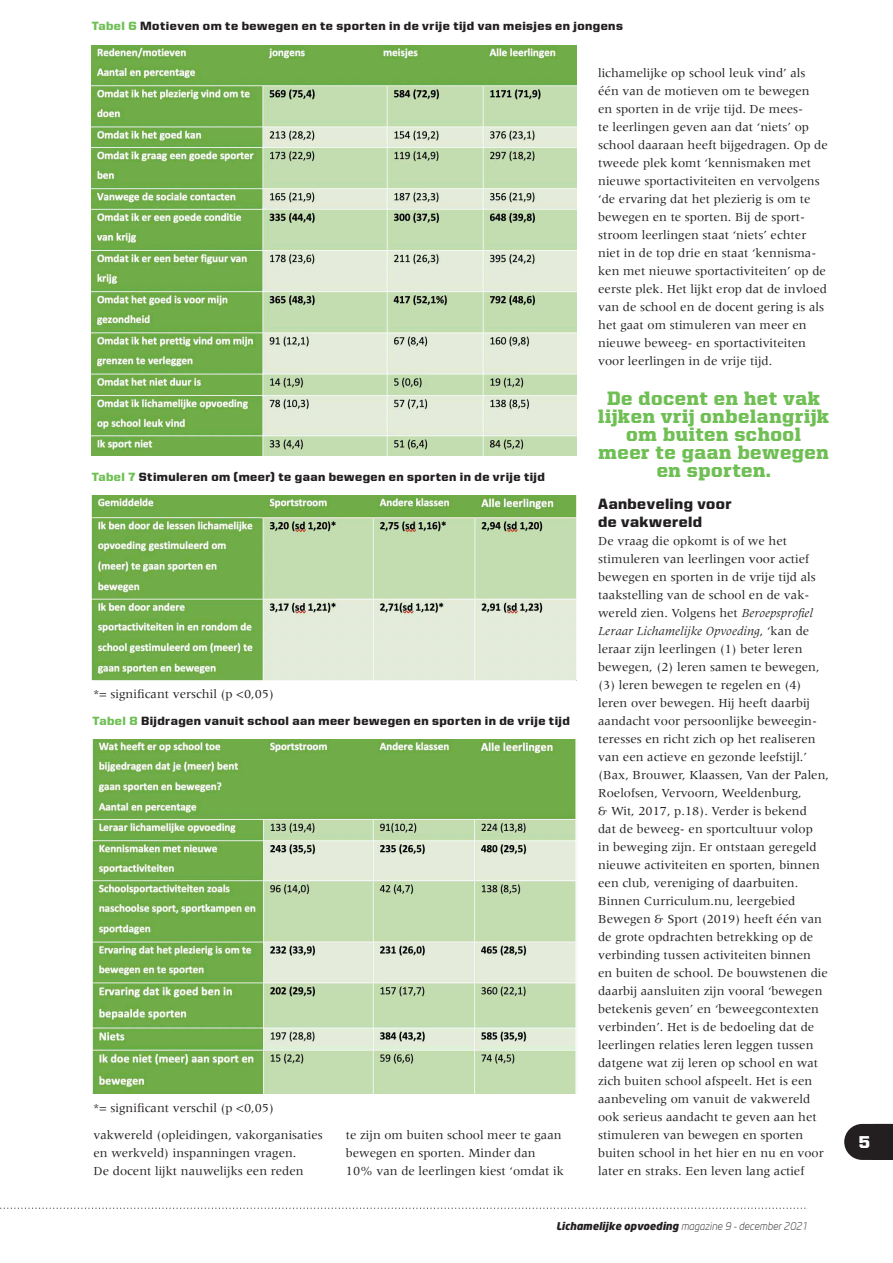
<style>
.page{position:relative;width:893px;height:1263px;background:#fff}
.page>*{position:absolute;margin:0;border:0;box-sizing:border-box;transform-origin:0 0}
.t1{font:900 19.5px/18px "United Serif Reg";letter-spacing:.03em;color:#6fbf54;text-align:center}
.t2{font:900 17.25px "United Sans Reg";color:#fff}
.t3{font:900 15px/18px "United Sans Reg";letter-spacing:.025em;color:#231f20}
.t4{font:12.75px/18px "Meridien LT Std";color:#231f20}
.t5{font:900 12px "United Sans Reg";letter-spacing:.035em;color:#231f20}
.t6{font:italic 300 10.5px "Neo Sans";color:#231f20}
.s1{color:#6fbf54}
.s2{font-style:italic}
.s3{font-weight:900}
</style>
<div class="page">
<img style="left:92px;top:45px;width:485px;height:410px">
<img style="left:92px;top:496px;width:485px;height:185px">
<img style="left:93px;top:739px;width:483px;height:355px">
<svg style="left:844px;top:1124px;width:49px;height:36px;background:#353132"></svg>
<svg style="left:0;top:1207px;width:808px;height:2px"></svg>
<p class="t5" style="left:92px;top:20px;width:533px"><span class="s1">Tabel 6</span> Motieven om te bewegen en te sporten in de vrije tijd van meisjes en jongens</p>
<p class="t5" style="left:92px;top:470px;width:455px"><span class="s1">Tabel 7</span> Stimuleren om (meer) te gaan bewegen en sporten in de vrije tijd</p>
<p class="t4" style="left:94px;top:684px;width:182px">*= significant verschil (p &lt;0,05)</p>
<p class="t5" style="left:93px;top:714px;width:479px"><span class="s1">Tabel 8</span> Bijdragen vanuit school aan meer bewegen en sporten in de vrije tijd</p>
<p class="t4" style="left:94px;top:1098px;width:182px">*= significant verschil (p &lt;0,05)</p>
<p class="t4" style="left:94px;top:1125px;width:231px">vakwereld (opleidingen, vakorganisaties en werkveld) inspanningen vragen.<br>De docent lijkt nauwelijks een reden</p>
<p class="t4" style="left:346px;top:1125px;width:220px">te zijn om buiten school meer te gaan bewegen en sporten. Minder dan<br>10% van de leerlingen kiest ‘omdat ik</p>
<p class="t4" style="left:598px;top:63px;width:231px">lichamelijke op school leuk vind’ als één van de motieven om te bewegen<br>en sporten in de vrije tijd. De mees-<br>te leerlingen geven aan dat ‘niets’ op school daaraan heeft bijgedragen. Op de tweede plek komt ‘kennismaken met nieuwe sportactiviteiten en vervolgens ‘de ervaring dat het plezierig is om te bewegen en te sporten. Bij de sport&shy;stroom leerlingen staat ‘niets’ echter niet in de top drie en staat ‘kennisma&shy;ken met nieuwe sportactiviteiten’ op de eerste plek. Het lijkt erop dat de invloed van de school en de docent gering is als het gaat om stimuleren van meer en nieuwe beweeg- en sportactiviteiten voor leerlingen in de vrije tijd.</p>
<h1 class="t1" style="left:598px;top:389px;width:233px">De docent en het vak lijken vrij onbelangrijk om buiten school<br>meer te gaan bewegen en sporten.</h1>
<p class="t3" style="left:598px;top:494px;width:135px">Aanbeveling voor de vakwereld</p>
<p class="t4" style="left:598px;top:531px;width:233px">De vraag die opkomt is of we het stimuleren van leerlingen voor actief bewegen en sporten in de vrije tijd als taakstelling van de school en de vak&shy;wereld zien. Volgens het <span class="s2">Beroepsprofiel Leraar Lichamelijke Opvoeding</span>, ‘kan de leraar zijn leerlingen (1) beter leren bewegen, (2) leren samen te bewegen, (3) leren bewegen te regelen en (4) leren over bewegen. Hij heeft daarbij aandacht voor persoonlijke beweegin&shy;teresses en richt zich op het realiseren van een actieve en gezonde leefstijl.’ (Bax, Brouwer, Klaassen, Van der Palen, Roelofsen, Vervoorn, Weeldenburg,<br>&amp; Wit, 2017, p.18). Verder is bekend<br>dat de beweeg- en sportcultuur volop<br>in beweging zijn. Er ontstaan geregeld nieuwe activiteiten en sporten, binnen een club, vereniging of daarbuiten.<br>Binnen Curriculum.nu, leergebied Bewegen &amp; Sport (2019) heeft één van de grote opdrachten betrekking op de verbinding tussen activiteiten binnen<br>en buiten de school. De bouwstenen die daarbij aansluiten zijn vooral ‘bewegen betekenis geven’ en ‘beweegcontexten verbinden’. Het is de bedoeling dat de leerlingen relaties leren leggen tussen datgene wat zij leren op school en wat zich buiten school afspeelt. Het is een aanbeveling om vanuit de vakwereld ook serieus aandacht te geven aan het stimuleren van bewegen en sporten buiten school in het hier en nu en voor later en straks. Een leven lang actief</p>
<p class="t6" style="left:556px;top:1220px;width:253px"><span class="s3">Lichamelijke opvoeding</span> magazine 9 - december 2021</p>
<h2 class="t2" style="left:859px;top:1133px;width:13px">5</h2>
</div>
